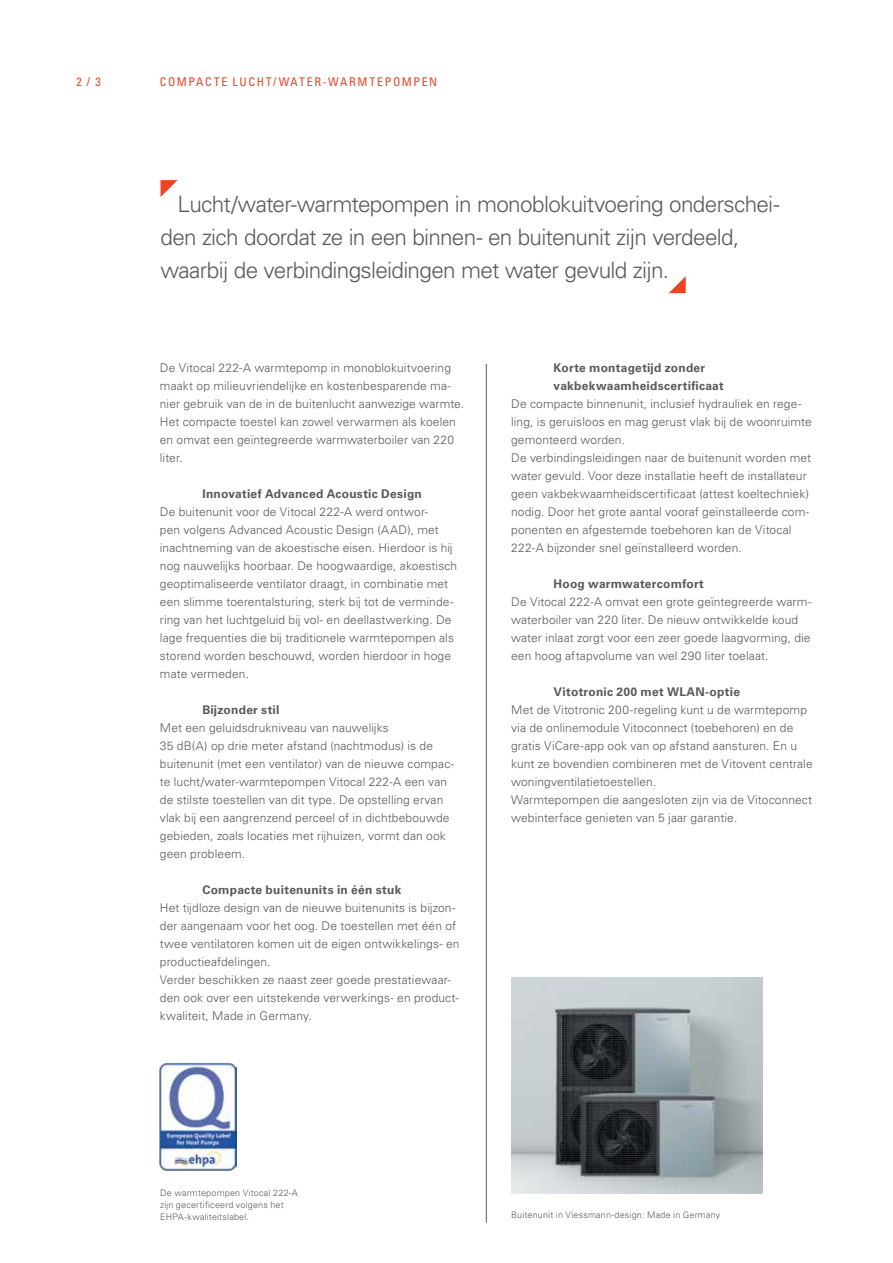
<style>
.page{position:relative;width:893px;height:1263px;background:#fff}
.page>*{position:absolute;margin:0;border:0;box-sizing:border-box;transform-origin:0 0}
.t1{font:300 22.5px/33px "Univers LTCYR 45";letter-spacing:-.03em;color:#58595b}
.t2{font:300 12px/18px "Univers LTCYR 45";letter-spacing:.01em;color:#58595b}
.t3{font:700 12px/18px "Univers LTCYR 65";letter-spacing:.02em;color:#58595b}
.t4{font:condensed 12px "Univers LTCYR 57";letter-spacing:.135em;color:#ef4423}
.t5{font:300 9px/12px "Univers LTCYR 45";letter-spacing:.02em;color:#58595b}
</style>
<div class="page">
<img style="left:511px;top:977px;width:251px;height:216px">
<img style="left:159px;top:1062px;width:78px;height:109px">
<svg style="left:160px;top:180px;width:18px;height:17px"></svg>
<svg style="left:669px;top:276px;width:17px;height:17px"></svg>
<hr style="left:486px;top:364px;width:1px;height:859px;background:#58595b">
<p class="t4" style="left:77px;top:74px;width:26px">2 / 3</p>
<p class="t4" style="left:160px;top:74px;width:279px">COMPACTE LUCHT/WATER-WARMTEPOMPEN</p>
<h1 class="t1" style="left:160px;top:187px;width:621px;text-indent:17px">Lucht/water-warmtepompen in monoblokuitvoering onderschei&shy;den zich doordat ze in een binnen- en buitenunit zijn verdeeld, waarbij de verbindingsleidingen met water gevuld zijn.</h1>
<p class="t2" style="left:160px;top:358px;width:306px">De Vitocal 222-A warmtepomp in monoblokuitvoering maakt op milieuvriendelijke en kostenbesparende ma&shy;nier gebruik van de in de buitenlucht aanwezige warmte.<br>Het compacte toestel kan zowel verwarmen als koelen en omvat een geïntegreerde warmwaterboiler van 220 liter.</p>
<p class="t3" style="left:202px;top:484px;width:221px">Innovatief Advanced Acoustic Design</p>
<p class="t2" style="left:160px;top:502px;width:299px">De buitenunit voor de Vitocal 222-A werd ontwor-<br>pen volgens Advanced Acoustic Design (AAD), met inachtneming van de akoestische eisen. Hierdoor is hij nog nauwelijks hoorbaar. De hoogwaardige, akoestisch geoptimaliseerde ventilator draagt, in combinatie met een slimme toerentalsturing, sterk bij tot de verminde&shy;ring van het luchtgeluid bij vol- en deellastwerking. De lage frequenties die bij traditionele warmtepompen als storend worden beschouwd, worden hierdoor in hoge mate vermeden.</p>
<p class="t3" style="left:202px;top:700px;width:79px">Bijzonder stil</p>
<p class="t2" style="left:160px;top:718px;width:296px">Met een geluidsdrukniveau van nauwelijks<br>35 dB(A) op drie meter afstand (nachtmodus) is de buitenunit (met een ventilator) van de nieuwe compac&shy;te lucht/water-warmtepompen Vitocal 222-A een van de stilste toestellen van dit type. De opstelling ervan vlak bij een aangrenzend perceel of in dichtbebouwde gebieden, zoals locaties met rijhuizen, vormt dan ook geen probleem.</p>
<p class="t3" style="left:202px;top:880px;width:201px">Compacte buitenunits in één stuk</p>
<p class="t2" style="left:160px;top:898px;width:301px">Het tijdloze design van de nieuwe buitenunits is bijzon&shy;der aangenaam voor het oog. De toestellen met één of twee ventilatoren komen uit de eigen ontwikkelings- en productieafdelingen.<br>Verder beschikken ze naast zeer goede prestatiewaar&shy;den ook over een uitstekende verwerkings- en product&shy;kwaliteit, Made in Germany.</p>
<p class="t3" style="left:554px;top:358px;width:172px">Korte montagetijd zonder vakbekwaamheidscertificaat</p>
<p class="t2" style="left:511px;top:394px;width:302px">De compacte binnenunit, inclusief hydrauliek en rege&shy;ling, is geruisloos en mag gerust vlak bij de woonruimte gemonteerd worden.<br>De verbindingsleidingen naar de buitenunit worden met water gevuld. Voor deze installatie heeft de installateur geen vakbekwaamheidscertificaat (attest koeltechniek) nodig. Door het grote aantal vooraf geïnstalleerde com&shy;ponenten en afgestemde toebehoren kan de Vitocal 222-A bijzonder snel geïnstalleerd worden.</p>
<p class="t3" style="left:554px;top:574px;width:152px">Hoog warmwatercomfort</p>
<p class="t2" style="left:511px;top:592px;width:302px">De Vitocal 222-A omvat een grote geïntegreerde warm&shy;waterboiler van 220 liter. De nieuw ontwikkelde koud water inlaat zorgt voor een zeer goede laagvorming, die een hoog aftapvolume van wel 290 liter toelaat.</p>
<p class="t3" style="left:554px;top:682px;width:188px">Vitotronic 200 met WLAN-optie</p>
<p class="t2" style="left:511px;top:700px;width:303px">Met de Vitotronic 200-regeling kunt u de warmtepomp via de onlinemodule Vitoconnect (toebehoren) en de gratis ViCare-app ook van op afstand aansturen. En u kunt ze bovendien combineren met de Vitovent centrale woningventilatietoestellen.<br>Warmtepompen die aangesloten zijn via de Vitoconnect webinterface genieten van 5 jaar garantie.</p>
<p class="t5" style="left:160px;top:1187px;width:139px">De warmtepompen Vitocal 222-A zijn gecertificeerd volgens het<br>EHPA-kwaliteitslabel.</p>
<p class="t5" style="left:511px;top:1208px;width:211px">Buitenunit in Viessmann-design: Made in Germany</p>
</div>
